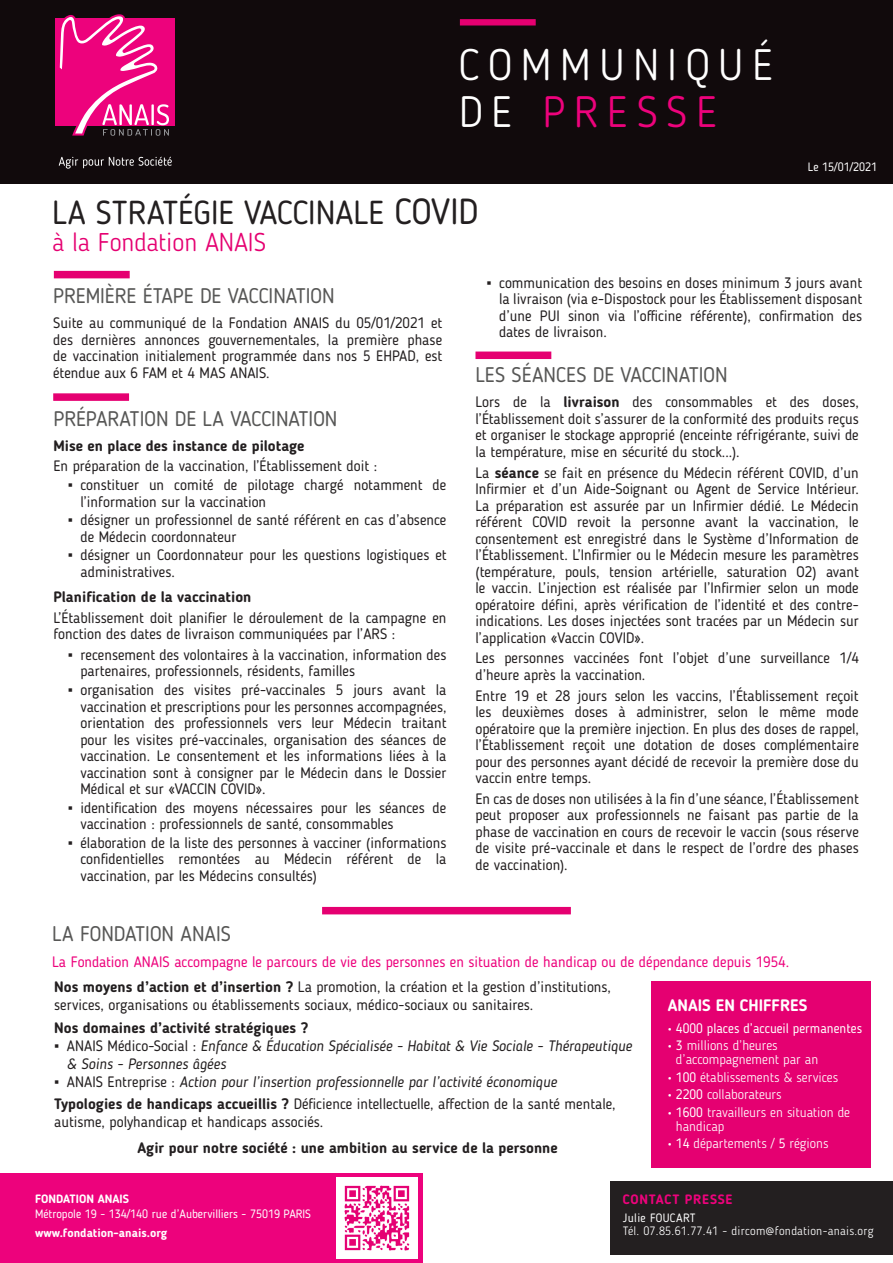
<style>
.page{position:relative;width:893px;height:1263px;background:#fff}
.page>*{position:absolute;margin:0;border:0;box-sizing:border-box;transform-origin:0 0}
.t1{font:300 43.65px/46.5px "Blogger Sans";letter-spacing:.2em;color:#fff}
.t2{font:33px "Blogger Sans";letter-spacing:-.005em;color:#231f20}
.t3{font:300 25.5px "Blogger Sans";letter-spacing:-.005em;color:#e50071}
.t4{font:21px "Blogger Sans";letter-spacing:-.005em;color:#575756}
.txt_courant{font:700 16.5px "Blogger Sans";color:#fff}
.t5{font:15px/16.5px "Blogger Sans";color:#231f20}
.t6{font:italic 15px/18px "Blogger Sans";color:#231f20}
.t7{font:700 15px "Blogger Sans";color:#231f20}
.Chapo{font:15px "Blogger Sans";color:#ed027c}
.txt_courant-2{font:300 13.5px/13.5px "Blogger Sans";color:#fff}
.txt_courant-3{font:13.5px "Blogger Sans";color:#fff}
.t8{font:700 13.5px "Blogger Sans";letter-spacing:.05em;color:#ed027c}
.txt_courant-4{font:12px "Blogger Sans";color:#fff}
.t9{font:300 12px "Blogger Sans";letter-spacing:.025em;color:#fff}
.t10{font:700 12px "Blogger Sans";color:#fff}
.txt_courant-5{font:12px "Blogger Sans";letter-spacing:.025em;color:#fff}
.s1{color:#ed027c}
.s2{font-size:36px}
.s3{font-family:"Arial"}
.s4{font-weight:700}
.s5{font-family:"Arial";font-style:normal}
.s6{font-style:normal}
.s7{font-weight:400}
</style>
<div class="page">
<div style="left:651px;top:981px;width:220px;height:186px;background:#e50071"></div>
<div style="left:0;top:1173px;width:422px;height:90px;background:#ed027c"></div>
<div style="left:610px;top:1181px;width:283px;height:74px;background:#231f20"></div>
<img style="left:337px;top:1178px;width:81px;height:81px">
<div style="left:475px;top:351px;width:76px;height:8px;background:#e50071;border:2px solid #e50071"></div>
<div style="left:0;top:0;width:893px;height:184px;background:#110a0c"></div>
<div style="left:55px;top:19px;width:120px;height:107px;background:#ed027c"></div>
<svg style="left:58px;top:14px;width:111px;height:122px"></svg>
<svg style="left:59px;top:157px;width:113px;height:12px"></svg>
<svg style="left:460px;top:19px;width:76px;height:7px"></svg>
<div style="left:54px;top:271px;width:76px;height:7px;background:#e50071"></div>
<div style="left:322px;top:907px;width:249px;height:7px;background:#e50071"></div>
<svg style="left:53px;top:393px;width:76px;height:8px"></svg>
<p class="t1" style="left:459px;top:42px;width:315px">COMMUNIQUÉ<br>DE <span class="s1">PRESSE</span></p>
<p class="t2" style="left:52px;top:193px;width:428px">LA STRATÉGIE VACCINALE <span class="s2">COVID</span></p>
<p class="t3" style="left:52px;top:227px;width:215px">à la Fondation ANAIS</p>
<p class="txt_courant-4" style="left:808px;top:160px;width:71px">Le 15/01/2021</p>
<p class="t4" style="left:53px;top:283px;width:283px">PREMIÈRE ÉTAPE DE VACCINATION</p>
<p class="t5" style="left:53px;top:314px;width:391px;text-align:justify">Suite au communiqué de la Fondation ANAIS du 05/01/2021 et des dernières annonces gouvernementales, la première phase de vaccination initialement programmée dans nos 5 EHPAD, est étendue aux 6 FAM et 4 MAS ANAIS.</p>
<p class="t4" style="left:53px;top:406px;width:286px">PRÉPARATION DE LA VACCINATION</p>
<p class="t7" style="left:53px;top:436px;width:253px">Mise en place des instance de pilotage</p>
<p class="t5" style="left:53px;top:458px;width:325px">En préparation de la vaccination, l’Établissement doit :</p>
<p class="t5" style="left:80px;top:477px;width:367px;text-indent:-13px"><span class="s3">▪</span> constituer un comité de pilotage chargé notamment de l’information sur la vaccination</p>
<p class="t5" style="left:80px;top:512px;width:368px;text-indent:-13px"><span class="s3">▪</span> désigner un professionnel de santé référent en cas d’absence de Médecin coordonnateur</p>
<p class="t5" style="left:80px;top:547px;width:368px;text-indent:-13px"><span class="s3">▪</span> désigner un Coordonnateur pour les questions logistiques et administratives.</p>
<p class="t7" style="left:53px;top:588px;width:200px">Planification de la vaccination</p>
<p class="t5" style="left:53px;top:609px;width:395px">L’Établissement doit planifier le déroulement de la campagne en fonction des dates de livraison communiquées par l’ARS :</p>
<p class="t5" style="left:80px;top:646px;width:367px;text-indent:-13px"><span class="s3">▪</span> recensement des volontaires à la vaccination, information des partenaires, professionnels, résidents, familles</p>
<p class="t5" style="left:80px;top:681px;width:368px;text-align:justify;text-indent:-13px"><span class="s3">▪</span> organisation des visites pré-vaccinales 5 jours avant la vaccination et prescriptions pour les personnes accompagnées, orientation des professionnels vers leur Médecin traitant pour les visites pré-vaccinales, organisation des séances de vaccination. Le consentement et les informations liées à la vaccination sont à consigner par le Médecin dans le Dossier Médical et sur «VACCIN COVID».</p>
<p class="t5" style="left:80px;top:799px;width:368px;text-indent:-13px"><span class="s3">▪</span> identification des moyens nécessaires pour les séances de vaccination : professionnels de santé, consommables</p>
<p class="t5" style="left:80px;top:834px;width:368px;text-align:justify;text-indent:-13px"><span class="s3">▪</span> élaboration de la liste des personnes à vacciner (informations confidentielles remontées au Médecin référent de la vaccination, par les Médecins consultés)</p>
<p class="t5" style="left:499px;top:274px;width:364px;text-align:justify;text-indent:-13px"><span class="s3">▪</span> communication des besoins en doses minimum 3 jours avant la livraison (via e-Dispostock pour les Établissement disposant d’une PUI sinon via l’officine référente), confirmation des dates de livraison.</p>
<p class="t4" style="left:475px;top:362px;width:254px">LES SÉANCES DE VACCINATION</p>
<p class="t5" style="left:475px;top:394px;width:385px;text-align:justify">Lors de la <span class="s4">livraison</span> des consommables et des doses, l’Établissement doit s’assurer de la conformité des produits reçus et organiser le stockage approprié (enceinte réfrigérante, suivi de la température, mise en sécurité du stock...).</p>
<p class="t5" style="left:475px;top:464px;width:385px;text-align:justify">La <span class="s4">séance</span> se fait en présence du Médecin référent COVID, d’un Infirmier et d’un Aide-Soignant ou Agent de Service Intérieur.<br>La préparation est assurée par un Infirmier dédié. Le Médecin référent COVID revoit la personne avant la vaccination, le consentement est enregistré dans le Système d’Information de l’Établissement. L’Infirmier ou le Médecin mesure les paramètres (température, pouls, tension artérielle, saturation O2) avant le vaccin. L’injection est réalisée par l’Infirmier selon un mode opératoire défini, après vérification de l’identité et des contre&shy;indications. Les doses injectées sont tracées par un Médecin sur l’application «Vaccin COVID».</p>
<p class="t5" style="left:475px;top:650px;width:385px">Les personnes vaccinées font l’objet d’une surveillance 1/4 d’heure après la vaccination.</p>
<p class="t5" style="left:475px;top:687px;width:385px;text-align:justify">Entre 19 et 28 jours selon les vaccins, l’Établissement reçoit les deuxièmes doses à administrer, selon le même mode opératoire que la première injection. En plus des doses de rappel, l’Établissement reçoit une dotation de doses complémentaire pour des personnes ayant décidé de recevoir la première dose du vaccin entre temps.</p>
<p class="t5" style="left:475px;top:790px;width:385px;text-align:justify">En cas de doses non utilisées à la fin d’une séance, l’Établissement peut proposer aux professionnels ne faisant pas partie de la phase de vaccination en cours de recevoir le vaccin (sous réserve de visite pré-vaccinale et dans le respect de l’ordre des phases de vaccination).</p>
<p class="t4" style="left:52px;top:921px;width:180px">LA FONDATION ANAIS</p>
<p class="Chapo" style="left:52px;top:953px;width:739px">La Fondation ANAIS accompagne le parcours de vie des personnes en situation de handicap ou de dépendance depuis 1954.</p>
<p class="t5" style="left:54px;top:978px;width:558px;line-height:18px"><span class="s4">Nos moyens d’action et d’insertion ?</span> La promotion, la création et la gestion d’institutions, services, organisations ou établissements sociaux, médico-sociaux ou sanitaires.</p>
<p class="t7" style="left:54px;top:1018px;width:256px">Nos domaines d’activité stratégiques ?</p>
<p class="t6" style="left:67px;top:1036px;width:567px;text-indent:-13px"><span class="s5">▪</span> <span class="s6">ANAIS Médico-Social :</span> Enfance &amp; Éducation Spécialisée - Habitat &amp; Vie Sociale - Thérapeutique &amp; Soins - Personnes âgées</p>
<p class="t6" style="left:54px;top:1072px;width:504px"><span class="s5">▪</span> <span class="s6">ANAIS Entreprise :</span> Action pour l’insertion professionnelle par l’activité économique</p>
<p class="t5" style="left:54px;top:1094px;width:563px;line-height:18px"><span class="s4">Typologies de handicaps accueillis ?</span> Déficience intellectuelle, affection de la santé mentale, autisme, polyhandicap et handicaps associés.</p>
<p class="t7" style="left:137px;top:1139px;width:422px">Agir pour notre société : une ambition au service de la personne</p>
<p class="txt_courant" style="left:668px;top:995px;width:141px">ANAIS EN CHIFFRES</p>
<p class="txt_courant-3" style="left:668px;top:1020px;width:196px"><span class="s4">•</span> 4000 places d’accueil permanentes</p>
<p class="txt_courant-2" style="left:676px;top:1039px;width:144px;text-indent:-8px"><span class="s4">•</span> <span class="s7">3</span> millions d’heures d’accompagnement par an</p>
<p class="txt_courant-2" style="left:668px;top:1070px;width:172px"><span class="s4">•</span> <span class="s7">100</span> établissements &amp; services</p>
<p class="txt_courant-2" style="left:668px;top:1088px;width:115px"><span class="s4">•</span> <span class="s7">2200</span> collaborateurs</p>
<p class="txt_courant-2" style="left:676px;top:1106px;width:176px;text-indent:-8px"><span class="s4">•</span> <span class="s7">1600</span> travailleurs en situation de handicap</p>
<p class="txt_courant-2" style="left:668px;top:1137px;width:162px"><span class="s4">•</span> <span class="s7">14</span> départements / <span class="s7">5</span> régions</p>
<p class="t10" style="left:35px;top:1191px;width:96px">FONDATION ANAIS</p>
<p class="txt_courant-4" style="left:35px;top:1206px;width:278px">Métropole 19 - 134/140 rue d’Aubervilliers - 75019 PARIS</p>
<p class="t10" style="left:35px;top:1225px;width:134px">www.fondation-anais.org</p>
<p class="t8" style="left:623px;top:1191px;width:111px">CONTACT PRESSE</p>
<p class="txt_courant-5" style="left:623px;top:1210px;width:74px">Julie FOUCART</p>
<p class="t9" style="left:623px;top:1224px;width:252px">Tél. 07.85.61.77.41 - dircom@fondation-anais.org</p>
</div>
